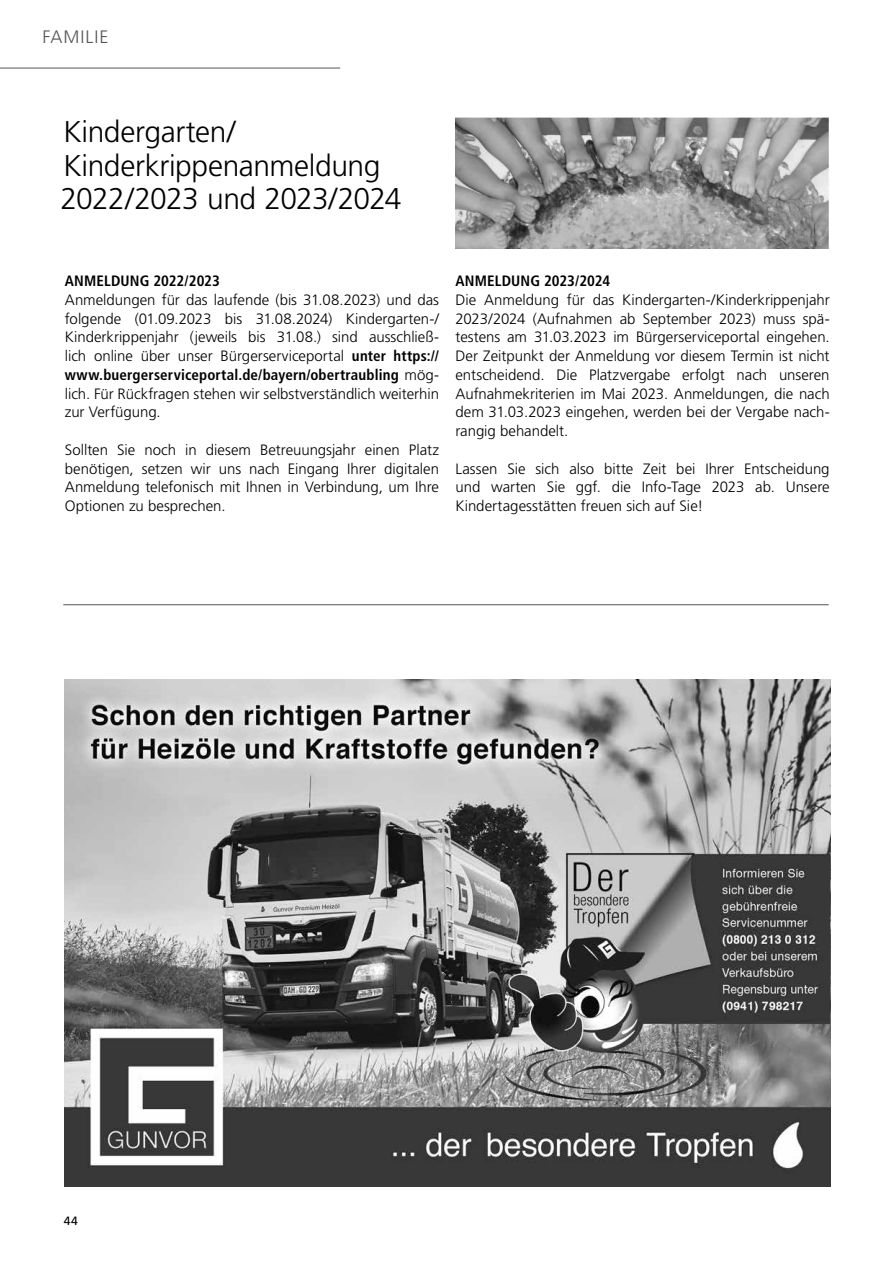
<style>
.page{position:relative;width:893px;height:1263px;background:#fff}
.page>*{position:absolute;margin:0;border:0;box-sizing:border-box;transform-origin:0 0}
.t1{font:300 30px/33.5px "Frutiger LT Pro";letter-spacing:-.015em;color:#000}
.t2{font:300 18px "Frutiger LT Pro";letter-spacing:.055em;color:#565656}
.t3{font:300 15px/18.8px "Frutiger LT Pro";color:#000;text-align:justify}
.t4{font:700 condensed 15px "Frutiger LT Pro";letter-spacing:.01em;color:#000}
.t5{font:12px "Frutiger LT Pro";color:#000}
.s1{font-weight:700;font-stretch:condensed}
</style>
<div class="page">
<hr style="left:63px;top:604px;width:766px;height:1px;background:#565656">
<img style="left:65px;top:680px;width:765px;height:506px">
<img style="left:455px;top:117px;width:374px;height:132px">
<hr style="left:0;top:68px;width:340px;height:1px;background:#565656">
<p class="t2" style="left:43px;top:27px;width:68px">FAMILIE</p>
<h1 class="t1" style="left:61px;top:115px;width:342px">Kindergarten/<br>Kinderkrippenanmeldung<br>2022/2023 und 2023/2024</h1>
<p class="t4" style="left:65px;top:272px;width:156px">ANMELDUNG 2022/2023</p>
<p class="t3" style="left:65px;top:290px;width:376px">Anmeldungen für das laufende (bis 31.08.2023) und das folgende (01.09.2023 bis 31.08.2024) Kindergarten-/ Kinderkrippenjahr (jeweils bis 31.08.) sind ausschließ&shy;lich online über unser Bürgerserviceportal <span class="s1">unter https:// www.buergerserviceportal.de/bayern/obertraubling</span> mög&shy;lich. Für Rückfragen stehen wir selbstverständlich weiterhin zur Verfügung.</p>
<p class="t3" style="left:65px;top:440px;width:376px">Sollten Sie noch in diesem Betreuungsjahr einen Platz benötigen, setzen wir uns nach Eingang Ihrer digitalen Anmeldung telefonisch mit Ihnen in Verbindung, um Ihre Optionen zu besprechen.</p>
<p class="t4" style="left:455px;top:272px;width:156px">ANMELDUNG 2023/2024</p>
<p class="t3" style="left:455px;top:290px;width:376px">Die Anmeldung für das Kindergarten-/Kinderkrippenjahr 2023/2024 (Aufnahmen ab September 2023) muss spä&shy;testens am 31.03.2023 im Bürgerserviceportal eingehen.<br>Der Zeitpunkt der Anmeldung vor diesem Termin ist nicht entscheidend. Die Platzvergabe erfolgt nach unseren Aufnahmekriterien im Mai 2023. Anmeldungen, die nach dem 31.03.2023 eingehen, werden bei der Vergabe nach&shy;rangig behandelt.</p>
<p class="t3" style="left:455px;top:459px;width:376px">Lassen Sie sich also bitte Zeit bei Ihrer Entscheidung und warten Sie ggf. die Info-Tage 2023 ab. Unsere Kindertagesstätten freuen sich auf Sie!</p>
<p class="t5" style="left:64px;top:1213px;width:16px">44</p>
</div>
